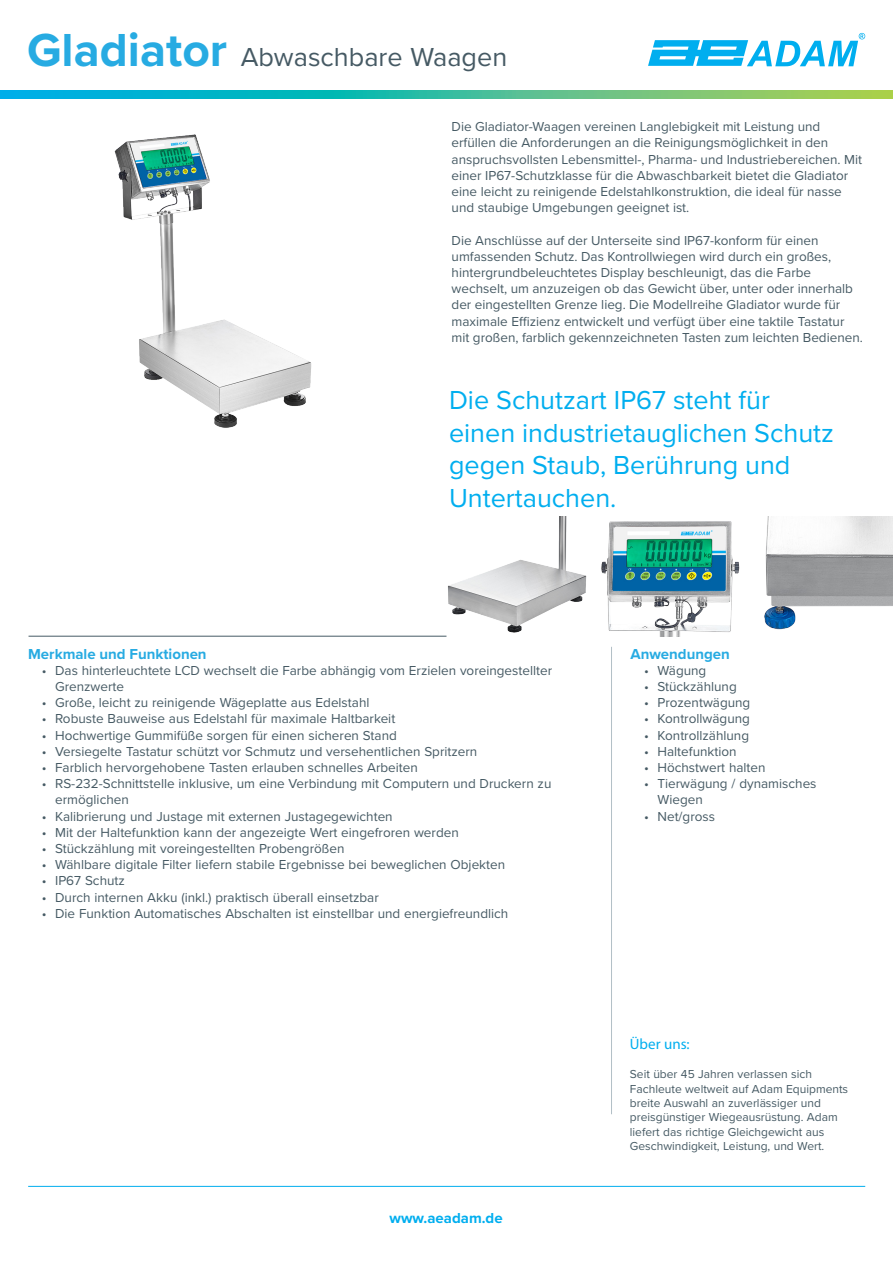
<style>
.page{position:relative;width:893px;height:1263px;background:#fff}
.page>*{position:absolute;margin:0;border:0;box-sizing:border-box;transform-origin:0 0}
.Sub_Head{font:27px/32.4px "Proxima Nova";color:#00aeef}
.Name_Range{font:27px "Proxima Nova";color:#465a64}
.Features_Header{font:700 15px "Proxima Nova";color:#27abe2}
.t1{font:700 15px "Proxima Nova";color:#00aeef}
.Applications_Header{font:700 15px "Proxima Nova";color:#27abe2}
.About_US{font:15px "Myriad Pro";color:#00aeef}
.AE_Copy{font:13.5px/16.2px "Proxima Nova";color:#465a64}
.About_US_text{font:12px/14.4px "Proxima Nova";color:#465a64}
.s1{font-weight:700;font-size:48px;color:#27abe2}
</style>
<div class="page">
<img style="left:114px;top:134px;width:198px;height:294px">
<svg style="left:648px;top:33px;width:217px;height:33px"></svg>
<hr style="left:28px;top:1186px;width:837px;height:1px;background:#00aeef">
<hr style="left:29px;top:636px;width:417px;height:1px;background:#465a64">
<hr style="left:611px;top:647px;width:1px;height:467px;background:#b2bfc6">
<img style="left:446px;top:516px;width:447px;height:121px">
<svg style="left:0;top:91px;width:893px;height:7px;background:#40bd9e"></svg>
<p class="Name_Range" style="left:27px;top:37px;width:482px"><span class="s1">Gladiator</span> Abwaschbare Waagen</p>
<p class="AE_Copy" style="left:452px;top:118px;width:412px">Die Gladiator-Waagen vereinen Langlebigkeit mit Leistung und erfüllen die Anforderungen an die Reinigungsmöglichkeit in den anspruchsvollsten Lebensmittel-, Pharma- und Industriebereichen. Mit einer IP67-Schutzklasse für die Abwaschbarkeit bietet die Gladiator eine leicht zu reinigende Edelstahlkonstruktion, die ideal für nasse und staubige Umgebungen geeignet ist.</p>
<p class="AE_Copy" style="left:452px;top:231px;width:413px">Die Anschlüsse auf der Unterseite sind IP67-konform für einen umfassenden Schutz. Das Kontrollwiegen wird durch ein großes, hintergrundbeleuchtetes Display beschleunigt, das die Farbe wechselt, um anzuzeigen ob das Gewicht über, unter oder innerhalb der eingestellten Grenze lieg. Die Modellreihe Gladiator wurde für maximale Effizienz entwickelt und verfügt über eine taktile Tastatur mit großen, farblich gekennzeichneten Tasten zum leichten Bedienen.</p>
<p class="Sub_Head" style="left:449px;top:383px;width:386px">Die Schutzart IP67 steht für einen industrietauglichen Schutz gegen Staub, Berührung und<br>Untertauchen.</p>
<p class="Features_Header" style="left:28px;top:642px;width:180px">Merkmale und Funktionen</p>
<p class="AE_Copy" style="left:55px;top:662px;width:498px;text-indent:-14px">• Das hinterleuchtete LCD wechselt die Farbe abhängig vom Erzielen voreingestellter<br>Grenzwerte</p>
<p class="AE_Copy" style="left:42px;top:694px;width:329px">• Große, leicht zu reinigende Wägeplatte aus Edelstahl</p>
<p class="AE_Copy" style="left:42px;top:710px;width:355px">• Robuste Bauweise aus Edelstahl für maximale Haltbarkeit</p>
<p class="AE_Copy" style="left:42px;top:726px;width:357px">• Hochwertige Gummifüße sorgen für einen sicheren Stand</p>
<p class="AE_Copy" style="left:42px;top:743px;width:437px">• Versiegelte Tastatur schützt vor Schmutz und versehentlichen Spritzern</p>
<p class="AE_Copy" style="left:42px;top:759px;width:378px">• Farblich hervorgehobene Tasten erlauben schnelles Arbeiten</p>
<p class="AE_Copy" style="left:55px;top:775px;width:498px;text-indent:-14px">• RS-232-Schnittstelle inklusive, um eine Verbindung mit Computern und Druckern zu ermöglichen</p>
<p class="AE_Copy" style="left:42px;top:807px;width:353px">• Kalibrierung und Justage mit externen Justagegewichten</p>
<p class="AE_Copy" style="left:42px;top:824px;width:419px">• Mit der Haltefunktion kann der angezeigte Wert eingefroren werden</p>
<p class="AE_Copy" style="left:42px;top:840px;width:304px">• Stückzählung mit voreingestellten Probengrößen</p>
<p class="AE_Copy" style="left:42px;top:856px;width:465px">• Wählbare digitale Filter liefern stabile Ergebnisse bei beweglichen Objekten</p>
<p class="AE_Copy" style="left:42px;top:872px;width:85px">• IP67 Schutz</p>
<p class="AE_Copy" style="left:42px;top:888px;width:339px">• Durch internen Akku (inkl.) praktisch überall einsetzbar</p>
<p class="AE_Copy" style="left:42px;top:905px;width:468px">• Die Funktion Automatisches Abschalten ist einstellbar und energiefreundlich</p>
<p class="t1" style="left:390px;top:1207px;width:115px">www.aeadam.de</p>
<p class="Applications_Header" style="left:630px;top:642px;width:101px">Anwendungen</p>
<p class="AE_Copy" style="left:644px;top:662px;width:64px">• Wägung</p>
<p class="AE_Copy" style="left:644px;top:678px;width:94px">• Stückzählung</p>
<p class="AE_Copy" style="left:644px;top:694px;width:108px">• Prozentwägung</p>
<p class="AE_Copy" style="left:644px;top:710px;width:107px">• Kontrollwägung</p>
<p class="AE_Copy" style="left:644px;top:726px;width:107px">• Kontrollzählung</p>
<p class="AE_Copy" style="left:644px;top:743px;width:94px">• Haltefunktion</p>
<p class="AE_Copy" style="left:644px;top:759px;width:123px">• Höchstwert halten</p>
<p class="AE_Copy" style="left:657px;top:775px;width:161px;text-indent:-14px">• Tierwägung / dynamisches<br>Wiegen</p>
<p class="AE_Copy" style="left:644px;top:807px;width:73px">• Net/gross</p>
<p class="About_US" style="left:630px;top:1035px;width:61px">Über uns:</p>
<p class="About_US_text" style="left:630px;top:1066px;width:220px">Seit über 45 Jahren verlassen sich Fachleute weltweit auf Adam Equipments breite Auswahl an zuverlässiger und preisgünstiger Wiegeausrüstung. Adam liefert das richtige Gleichgewicht aus Geschwindigkeit, Leistung, und Wert.</p>
</div>
